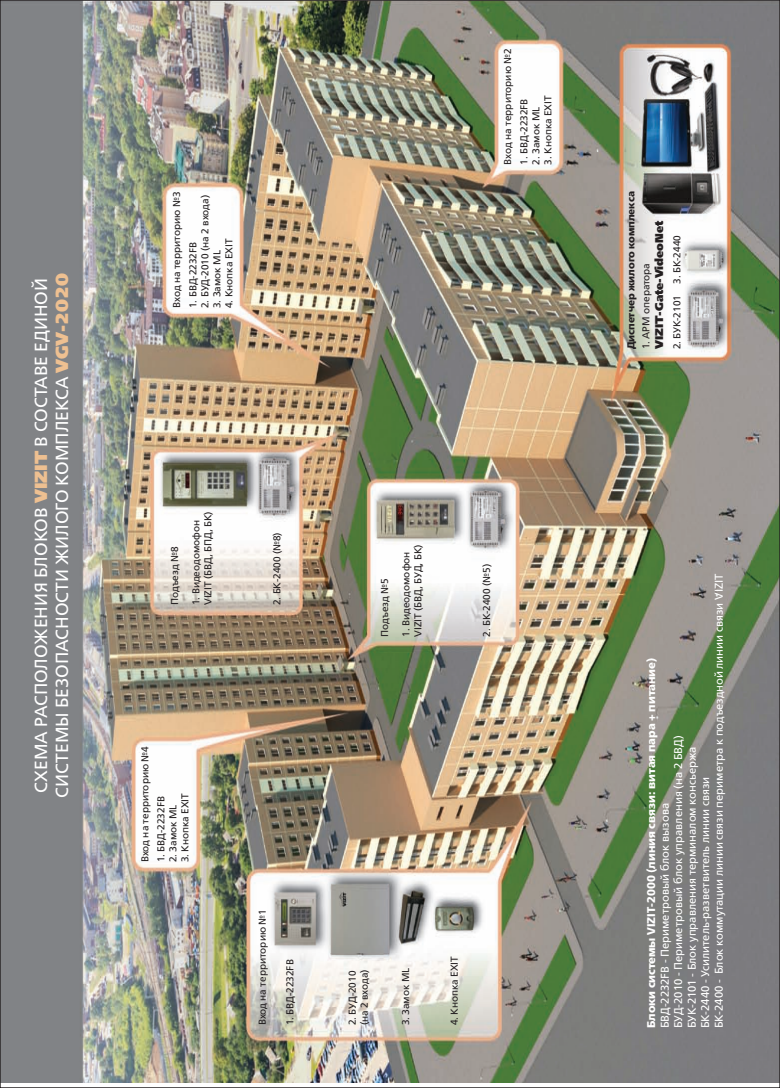
<style>
.page{position:relative;width:780px;height:1088px;background:#fff}
.page>*{position:absolute;margin:0;border:0;box-sizing:border-box;transform-origin:0 0}
.t1{font:17.5px/21px "Free Set C";color:#fff}
.t2{font:11.25px/13.5px "Free Set C";color:#fff}
.t3{font:11.25px "Free Set Bold C";color:#fff}
.t4{font:11.25px "Free Set Extra Bold C";color:#231f20}
.t5{font:10px/12px "Free Set C";color:#231f20}
.t6{font:10px "Free Set Bold C";color:#231f20}
.s1{font-family:"Free Set Extra Bold C";color:#eec091}
</style>
<div class="page">
<img style="left:2px;top:2px;width:776px;height:1081px">
<h1 class="t1" style="left:31px;top:798px;width:526px;rotate:-90deg">СХЕМА РАСПОЛОЖЕНИЯ БЛОКОВ <span class="s1">VIZIT</span> В СОСТАВЕ ЕДИНОЙ<br>СИСТЕМЫ БЕЗОПАСНОСТИ ЖИЛОГО КОМПЛЕКСА <span class="s1">VGV-2020</span></h1>
<p class="t5" style="left:171px;top:308px;width:118px;rotate:-90deg">Вход на территорию №3</p>
<p class="t5" style="left:199px;top:308px;width:115px;rotate:-90deg">2. БУД-2010 (на 2 входа)</p>
<p class="t5" style="left:211px;top:308px;width:59px;rotate:-90deg">3. Замок ML</p>
<p class="t5" style="left:223px;top:308px;width:71px;rotate:-90deg">4. Кнопка EXIT</p>
<p class="t5" style="left:187px;top:308px;width:68px;rotate:-90deg">1. БВД-2232FB</p>
<p class="t5" style="left:502px;top:165px;width:118px;rotate:-90deg">Вход на территорию №2</p>
<p class="t5" style="left:518px;top:165px;width:68px;rotate:-90deg">1. БВД-2232FB</p>
<p class="t5" style="left:530px;top:165px;width:59px;rotate:-90deg">2. Замок ML</p>
<p class="t5" style="left:542px;top:165px;width:71px;rotate:-90deg">3. Кнопка EXIT</p>
<p class="t5" style="left:169px;top:605px;width:60px;rotate:-90deg">Подъезд №8</p>
<p class="t5" style="left:190px;top:605px;width:95px;rotate:-90deg">1. Видеодомофон<br>VIZIT (БВД, БПД, БК)</p>
<p class="t5" style="left:139px;top:862px;width:118px;rotate:-90deg">Вход на территорию №4</p>
<p class="t5" style="left:155px;top:862px;width:68px;rotate:-90deg">1. БВД-2232FB</p>
<p class="t5" style="left:167px;top:862px;width:59px;rotate:-90deg">2. Замок ML</p>
<p class="t5" style="left:179px;top:862px;width:71px;rotate:-90deg">3. Кнопка EXIT</p>
<p class="t5" style="left:271px;top:605px;width:74px;rotate:-90deg">2. БК-2400 (№8)</p>
<p class="t5" style="left:379px;top:637px;width:60px;rotate:-90deg">Подъезд №5</p>
<p class="t5" style="left:400px;top:637px;width:94px;rotate:-90deg">1. Видеодомофон<br>VIZIT (БВД, БУД, БК)</p>
<p class="t5" style="left:480px;top:637px;width:74px;rotate:-90deg">2. БК-2400 (№5)</p>
<p class="t5" style="left:256px;top:1025px;width:118px;rotate:-90deg">Вход на территорию №1</p>
<p class="t5" style="left:284px;top:1025px;width:68px;rotate:-90deg">1. БВД-2232FB</p>
<p class="t5" style="left:346px;top:1025px;width:58px;rotate:-90deg">2. БУД-2010 (на 2 входа)</p>
<p class="t5" style="left:400px;top:1025px;width:59px;rotate:-90deg">3. Замок ML</p>
<p class="t5" style="left:448px;top:1025px;width:71px;rotate:-90deg">4. Кнопка EXIT</p>
<p class="t6" style="left:625px;top:349px;width:160px;rotate:-90deg">Диспетчер жилого комплекса</p>
<p class="t4" style="left:652px;top:349px;width:130px;rotate:-90deg">VIZIT-Gate-VideoNet</p>
<p class="t5" style="left:640px;top:349px;width:88px;rotate:-90deg">1. АРМ оператора</p>
<p class="t5" style="left:671px;top:349px;width:116px;rotate:-90deg">2. БУК-2101 3. БК-2440</p>
<p class="t2" style="left:658px;top:1028px;width:456px;rotate:-90deg">БВД-2232FB - Периметровый блок вызова<br>БУД-2010 - Периметровый блок управления (на 2 БВД)<br>БУК-2101 - Блок управления терминалом консьержа<br>БК-2440 - Усилитель-разветвитель линии связи<br>БК-2400 - Блок коммутации линии связи периметра к подъездной линии связи VIZIT</p>
<p class="t3" style="left:644px;top:1028px;width:372px;rotate:-90deg">Блоки системы VIZIT-2000 (линия связи: витая пара + питание)</p>
</div>
